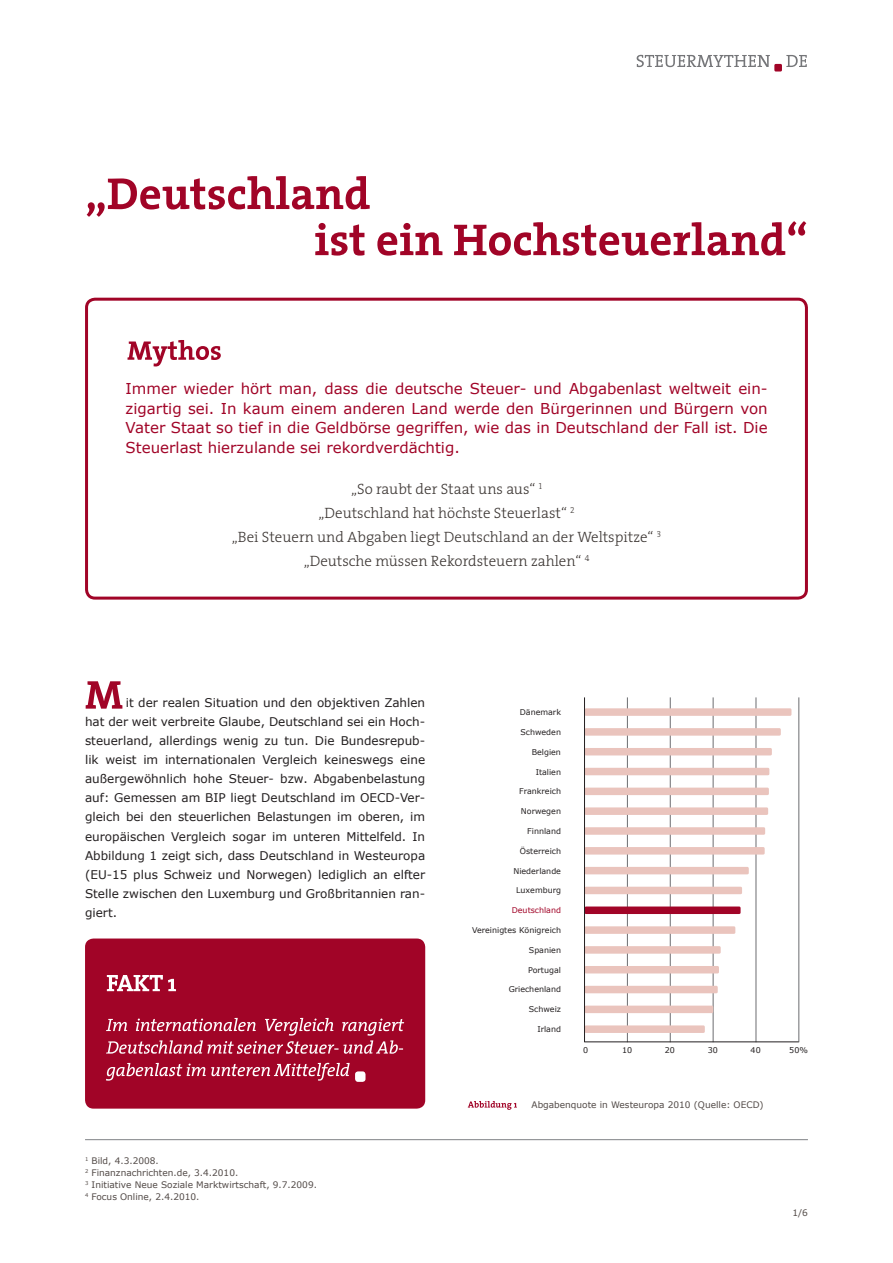
<style>
.page{position:relative;width:893px;height:1263px;background:#fff}
.page>*{position:absolute;margin:0;border:0;box-sizing:border-box;transform-origin:0 0}
.t1{font:15px/19.5px "Verdana";color:#a10427;text-align:justify}
.t2{font:300 15px "The Serif";color:#3b3532}
.t3{font:12px/19.2px "Verdana";color:#231f20;text-align:justify}
.t4{font:9px "Verdana";color:#524a47}
.t5{font:7.95px "Verdana";color:#231f20}
.t6{font:7.95px "Verdana";color:#a10427}
</style>
<div class="page">
<div style="left:774px;top:64px;width:8px;height:8px;background:#a10427;border-radius:2px"></div>
<svg style="left:637px;top:55px;width:170px;height:12px"></svg>
<hr style="left:85px;top:1139px;width:723px;height:1px;background:#808285">
<div style="left:85px;top:298px;width:723px;height:302px;border:3px solid #a10427;border-radius:9px"></div>
<svg style="left:128px;top:340px;width:93px;height:26px"></svg>
<hr style="left:627px;top:697px;width:1px;height:345px;background:#6c6d70">
<hr style="left:670px;top:697px;width:1px;height:345px;background:#6c6d70">
<hr style="left:713px;top:697px;width:1px;height:345px;background:#6c6d70">
<hr style="left:756px;top:697px;width:1px;height:345px;background:#6c6d70">
<hr style="left:798px;top:697px;width:1px;height:345px;background:#6c6d70">
<div style="left:585px;top:708px;width:206px;height:8px;background:#eac4bd;border-radius:2px"></div>
<div style="left:585px;top:728px;width:196px;height:8px;background:#eac4bd;border-radius:2px"></div>
<div style="left:585px;top:748px;width:187px;height:7px;background:#eac4bd;border-radius:2px"></div>
<div style="left:585px;top:768px;width:184px;height:7px;background:#eac4bd;border-radius:2px"></div>
<div style="left:585px;top:788px;width:184px;height:7px;background:#eac4bd;border-radius:2px"></div>
<div style="left:585px;top:807px;width:183px;height:8px;background:#eac4bd;border-radius:2px"></div>
<div style="left:585px;top:827px;width:180px;height:8px;background:#eac4bd;border-radius:2px"></div>
<div style="left:585px;top:847px;width:180px;height:7px;background:#eac4bd;border-radius:2px"></div>
<div style="left:585px;top:887px;width:157px;height:7px;background:#eac4bd;border-radius:2px"></div>
<div style="left:585px;top:906px;width:156px;height:8px;background:#a10427;border-radius:2px"></div>
<div style="left:585px;top:926px;width:150px;height:8px;background:#eac4bd;border-radius:2px"></div>
<div style="left:585px;top:946px;width:136px;height:8px;background:#eac4bd;border-radius:2px"></div>
<div style="left:585px;top:966px;width:134px;height:7px;background:#eac4bd;border-radius:2px"></div>
<div style="left:585px;top:986px;width:133px;height:7px;background:#eac4bd;border-radius:2px"></div>
<div style="left:585px;top:1005px;width:128px;height:8px;background:#eac4bd;border-radius:2px"></div>
<div style="left:585px;top:1025px;width:120px;height:8px;background:#eac4bd;border-radius:2px"></div>
<div style="left:585px;top:867px;width:164px;height:7px;background:#eac4bd;border-radius:2px"></div>
<hr style="left:584px;top:697px;width:1px;height:345px;background:#231f20">
<hr style="left:585px;top:1041px;width:214px;height:1px;background:#231f20">
<svg style="left:468px;top:1101px;width:49px;height:9px"></svg>
<svg style="left:86px;top:681px;width:36px;height:28px"></svg>
<div style="left:85px;top:938px;width:340px;height:170px;background:#a10427;border-radius:9px"></div>
<div style="left:355px;top:1071px;width:10px;height:11px;background:#fff;border-radius:3px"></div>
<svg style="left:106px;top:1063px;width:244px;height:18px"></svg>
<svg style="left:106px;top:1018px;width:298px;height:36px"></svg>
<svg style="left:107px;top:975px;width:69px;height:16px"></svg>
<svg style="left:87px;top:176px;width:719px;height:80px"></svg>
<p class="t1" style="left:126px;top:379px;width:644px">Immer wieder hört man, dass die deutsche Steuer- und Abgabenlast weltweit ein&shy;zigartig sei. In kaum einem anderen Land werde den Bürgerinnen und Bürgern von Vater Staat so tief in die Geldbörse gegriffen, wie das in Deutschland der Fall ist. Die Steuerlast hierzulande sei rekordverdächtig.</p>
<p class="t2" style="left:351px;top:476px;width:192px">„So raubt der Staat uns aus“ <sup>1</sup></p>
<p class="t2" style="left:319px;top:500px;width:258px">„Deutschland hat höchste Steuerlast“ <sup>2</sup></p>
<p class="t2" style="left:232px;top:524px;width:431px">„Bei Steuern und Abgaben liegt Deutschland an der Weltspitze“ <sup>3</sup></p>
<p class="t2" style="left:304px;top:548px;width:287px">„Deutsche müssen Rekordsteuern zahlen“ <sup>4</sup></p>
<p class="t3" style="left:85px;top:693px;width:342px;text-indent:41px">it der realen Situation und den objektiven Zahlen hat der weit verbreite Glaube, Deutschland sei ein Hoch&shy;steuerland, allerdings wenig zu tun. Die Bundesrepub&shy;lik weist im internationalen Vergleich keineswegs eine außergewöhnlich hohe Steuer- bzw. Abgabenbelastung auf: Gemessen am BIP liegt Deutschland im OECD-Ver&shy;gleich bei den steuerlichen Belastungen im oberen, im europäischen Vergleich sogar im unteren Mittelfeld. In Abbildung 1 zeigt sich, dass Deutschland in Westeuropa (EU-15 plus Schweiz und Norwegen) lediglich an elfter Stelle zwischen den Luxemburg und Großbritannien ran&shy;giert.</p>
<p class="t4" style="left:85px;top:1154px;width:75px"><sup>1</sup> Bild, 4.3.2008.</p>
<p class="t4" style="left:85px;top:1166px;width:155px"><sup>2</sup> Finanznachrichten.de, 3.4.2010.</p>
<p class="t4" style="left:85px;top:1178px;width:233px"><sup>3</sup> Initiative Neue Soziale Marktwirtschaft, 9.7.2009.</p>
<p class="t4" style="left:85px;top:1190px;width:116px"><sup>4</sup> Focus Online, 2.4.2010.</p>
<p class="t5" style="left:520px;top:707px;width:43px">Dänemark</p>
<p class="t5" style="left:520px;top:727px;width:42px">Schweden</p>
<p class="t5" style="left:532px;top:747px;width:31px">Belgien</p>
<p class="t5" style="left:536px;top:767px;width:27px">Italien</p>
<p class="t5" style="left:519px;top:786px;width:43px">Frankreich</p>
<p class="t5" style="left:521px;top:806px;width:42px">Norwegen</p>
<p class="t5" style="left:527px;top:826px;width:35px">Finnland</p>
<p class="t5" style="left:520px;top:846px;width:43px">Österreich</p>
<p class="t5" style="left:513px;top:866px;width:49px">Niederlande</p>
<p class="t5" style="left:516px;top:885px;width:46px">Luxemburg</p>
<p class="t6" style="left:512px;top:905px;width:51px">Deutschland</p>
<p class="t5" style="left:472px;top:925px;width:90px">Vereinigtes Königreich</p>
<p class="t5" style="left:529px;top:945px;width:34px">Spanien</p>
<p class="t5" style="left:528px;top:965px;width:34px">Portugal</p>
<p class="t5" style="left:509px;top:984px;width:54px">Griechenland</p>
<p class="t5" style="left:529px;top:1004px;width:34px">Schweiz</p>
<p class="t5" style="left:537px;top:1024px;width:25px">Irland</p>
<p class="t5" style="left:583px;top:1045px;width:7px">0</p>
<p class="t5" style="left:622px;top:1045px;width:12px">10</p>
<p class="t5" style="left:665px;top:1045px;width:12px">20</p>
<p class="t5" style="left:708px;top:1045px;width:12px">30</p>
<p class="t5" style="left:751px;top:1045px;width:12px">40</p>
<p class="t5" style="left:789px;top:1045px;width:20px">50%</p>
<p class="t4" style="left:531px;top:1098px;width:234px">Abgabenquote in Westeuropa 2010 (Quelle: OECD)</p>
<p class="t4" style="left:792px;top:1207px;width:17px">1/6</p>
</div>
